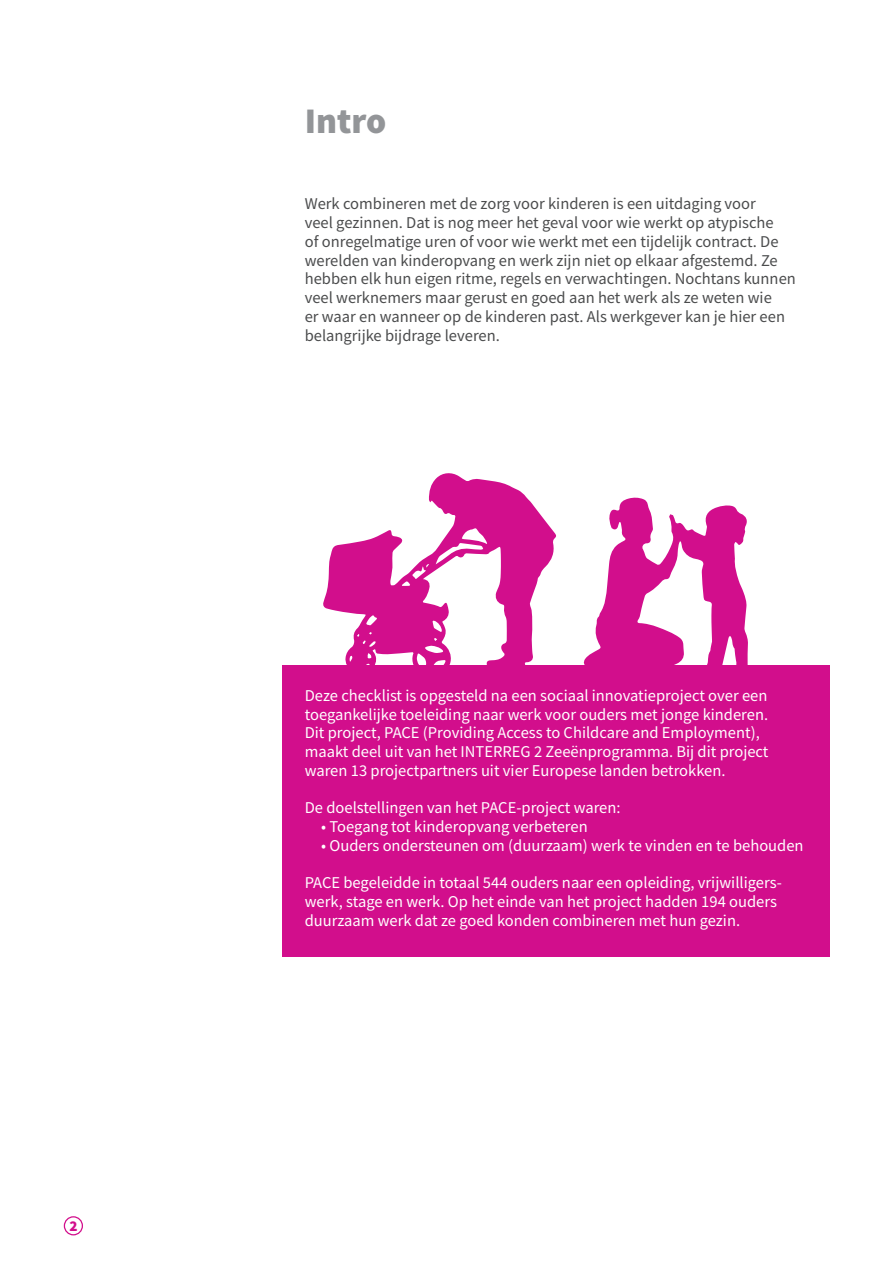
<style>
.page{position:relative;width:893px;height:1263px;background:#fff}
.page>*{position:absolute;margin:0;border:0;box-sizing:border-box;transform-origin:0 0}
.t1{font:900 36px "Source Sans Pro";color:#939598}
.t2{font:16.5px/18.8px "Source Sans Pro";color:#fff}
.t3{font:16.5px/18.8px "Source Sans Pro";color:#4b4c4d}
.t4{font:900 15px "Source Sans Pro";color:#d20e8c}
</style>
<div class="page">
<div style="left:64px;top:1216px;width:19px;height:19px;border:1px solid #d20e8c;border-radius:50%"></div>
<div style="left:283px;top:665px;width:547px;height:292px;background:#d20e8c"></div>
<svg style="left:323px;top:473px;width:233px;height:192px"></svg>
<svg style="left:583px;top:497px;width:165px;height:168px"></svg>
<p class="t4" style="left:69px;top:1215px;width:10px">2</p>
<h1 class="t1" style="left:305px;top:96px;width:83px">Intro</h1>
<p class="t3" style="left:305px;top:195px;width:493px">Werk combineren met de zorg voor kinderen is een uitdaging voor<br>veel gezinnen. Dat is nog meer het geval voor wie werkt op atypische<br>of onregelmatige uren of voor wie werkt met een tijdelijk contract. De werelden van kinderopvang en werk zijn niet op elkaar afgestemd. Ze hebben elk hun eigen ritme, regels en verwachtingen. Nochtans kunnen veel werknemers maar gerust en goed aan het werk als ze weten wie<br>er waar en wanneer op de kinderen past. Als werkgever kan je hier een belangrijke bijdrage leveren.</p>
<p class="t2" style="left:305px;top:686px;width:465px">Deze checklist is opgesteld na een sociaal innovatieproject over een toegankelijke toeleiding naar werk voor ouders met jonge kinderen.<br>Dit project, PACE (Providing Access to Childcare and Employment), maakt deel uit van het INTERREG 2 Zeeënprogramma. Bij dit project waren 13 projectpartners uit vier Europese landen betrokken.</p>
<p class="t2" style="left:305px;top:798px;width:317px">De doelstellingen van het PACE-project waren:</p>
<p class="t2" style="left:321px;top:817px;width:268px">• Toegang tot kinderopvang verbeteren</p>
<p class="t2" style="left:321px;top:836px;width:484px">• Ouders ondersteunen om (duurzaam) werk te vinden en te behouden</p>
<p class="t2" style="left:305px;top:873px;width:479px">PACE begeleidde in totaal 544 ouders naar een opleiding, vrijwilligers&shy;werk, stage en werk. Op het einde van het project hadden 194 ouders duurzaam werk dat ze goed konden combineren met hun gezin.</p>
</div>
